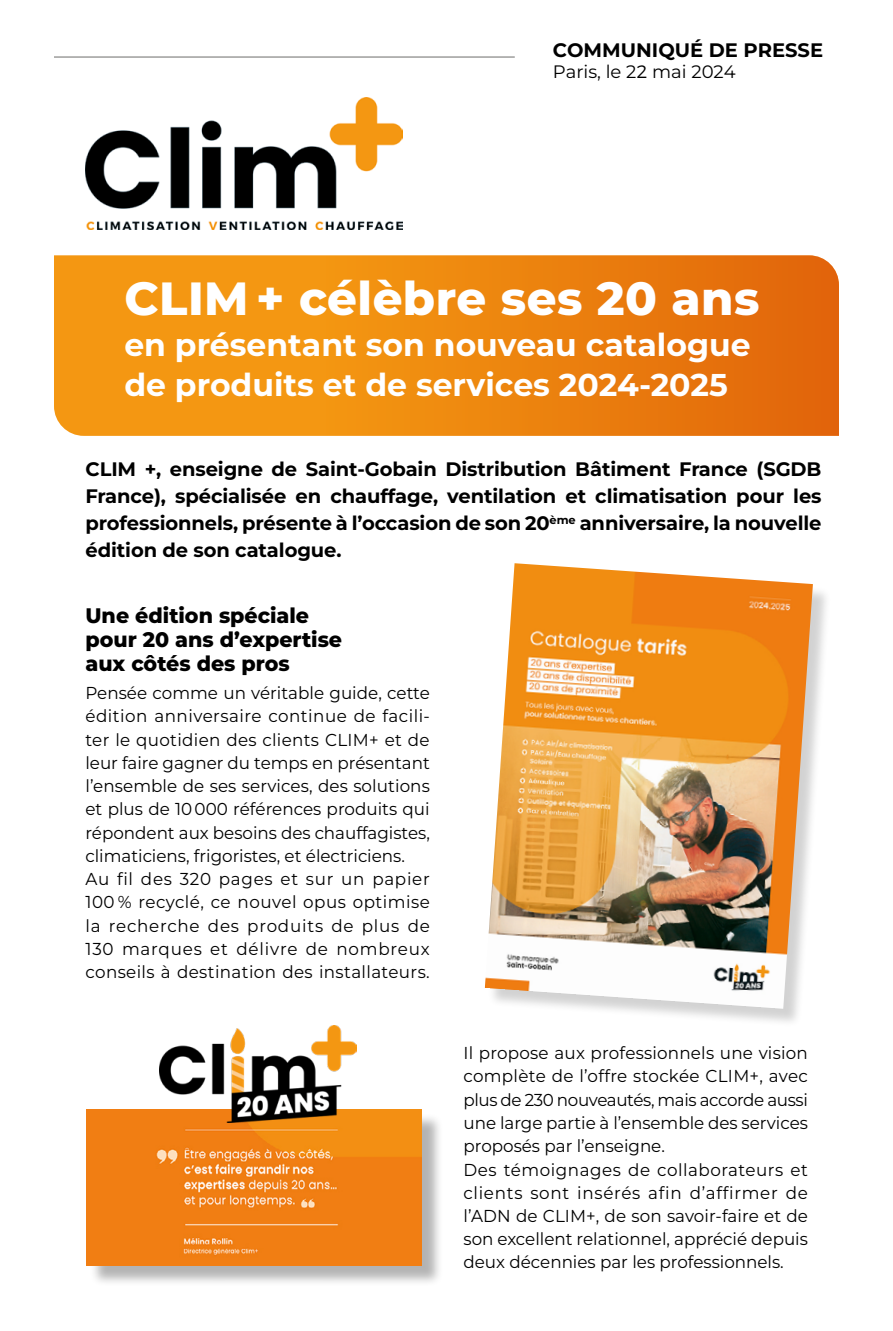
<style>
.page{position:relative;width:893px;height:1331px;background:#fff}
.page>*{position:absolute;margin:0;border:0;box-sizing:border-box;transform-origin:0 0}
.t1{font:800 46.5px "Montserrat";letter-spacing:.01em;color:#fff}
.t2{font:700 31.5px/40.5px "Montserrat";color:#fff}
.t3{font:800 21px/24px "Montserrat";color:#000}
.t4{font:700 19.5px/27px "Montserrat";letter-spacing:-.005em;color:#000;text-align:justify}
.t5{font:18px "Montserrat";color:#000}
.Cdl_texte{font:17.25px/23.2px "Montserrat";color:#000;text-align:justify}
.s1{font-weight:300}
</style>
<div class="page">
<hr style="left:54px;top:56px;width:461px;height:2px;background:#9d9d9c">
<img style="left:85px;top:98px;width:318px;height:131px">
<svg style="left:68px;top:255px;width:771px;height:181px;background:#ed8610"></svg>
<div style="left:487px;top:566px;width:345px;height:461px;background:#000;opacity:.18"></div>
<img style="left:485px;top:563px;width:328px;height:446px">
<div style="left:89px;top:1112px;width:354px;height:174px;background:#000;opacity:.3"></div>
<img style="left:86px;top:1110px;width:336px;height:155px">
<img style="left:159px;top:1026px;width:197px;height:96px">
<p class="t4" style="left:553px;top:36px;width:272px">COMMUNIQUÉ DE PRESSE</p>
<p class="t5" style="left:553px;top:60px;width:184px">Paris, le 2<span class="s1">2</span> mai 2024</p>
<p class="t1" style="left:124px;top:265px;width:637px">CLIM + célèbre ses 20 ans</p>
<p class="t2" style="left:124px;top:323px;width:628px">en présentant son nouveau catalogue de produits et de services 2024-2025</p>
<p class="t4" style="left:85px;top:455px;width:738px">CLIM +, enseigne de Saint-Gobain Distribution Bâtiment France (SGDB France), spécialisée en chauffage, ventilation et climatisation pour les professionnels, présente à l’occasion de son 20<sup>ème</sup> anniversaire, la nouvelle édition de son catalogue.</p>
<p class="t3" style="left:85px;top:603px;width:258px">Une édition spéciale pour 20 ans d’expertise aux côtés des pros</p>
<p class="Cdl_texte" style="left:85px;top:681px;width:346px">Pensée comme un véritable guide, cette édition anniversaire continue de facili&shy;ter le quotidien des clients CLIM+ et de leur faire gagner du temps en présentant l’ensemble de ses services, des solutions et plus de 10 000 références produits qui répondent aux besoins des chauffagistes, climaticiens, frigoristes, et électriciens.</p>
<p class="Cdl_texte" style="left:85px;top:867px;width:346px">Au fil des 320 pages et sur un papier 100 % recyclé, ce nouvel opus optimise la recherche des produits de plus de 130 marques et délivre de nombreux conseils à destination des installateurs.</p>
<p class="Cdl_texte" style="left:463px;top:1041px;width:346px">Il propose aux professionnels une vision complète de l’offre stockée CLIM+, avec plus de 230 nouveautés, mais accorde aussi une large partie à l’ensemble des services proposés par l’enseigne.</p>
<p class="Cdl_texte" style="left:463px;top:1157px;width:346px">Des témoignages de collaborateurs et clients sont insérés afin d’affirmer de l’ADN de CLIM+, de son savoir-faire et de son excellent relationnel, apprécié depuis deux décennies par les professionnels.</p>
</div>
